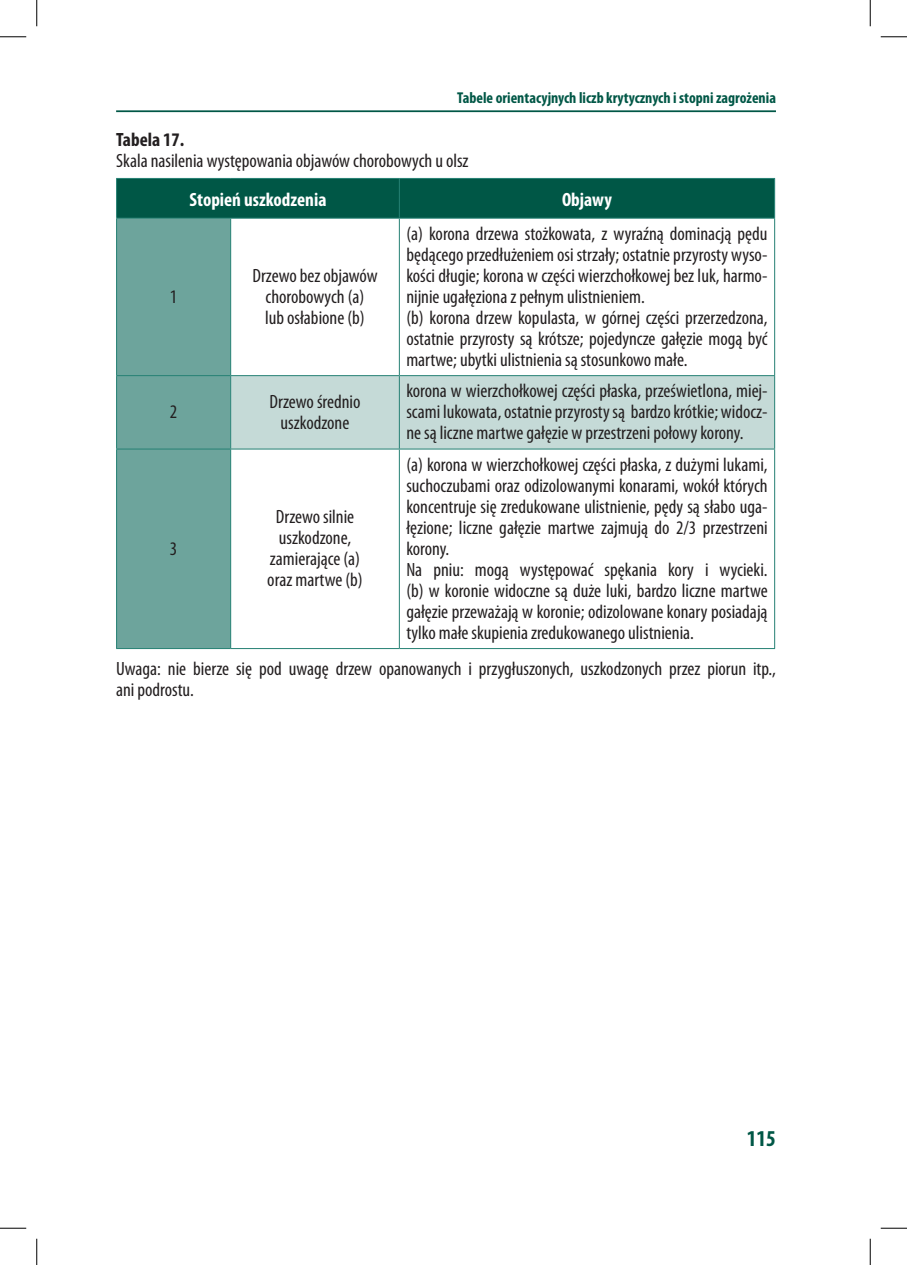
<style>
.page{position:relative;width:907px;height:1265px;background:#fff}
.page>*{position:absolute;margin:0;border:0;box-sizing:border-box;transform-origin:0 0}
.t1{font:700 condensed 22.75px "Myriad Pro";color:#005746}
.t2{font:condensed 19.25px/21px "Myriad Pro";color:#231f20;text-align:center}
.t3{font:700 condensed 19.25px "Myriad Pro";color:#fff}
.t4{font:700 condensed 19.25px "Myriad Pro";color:#231f20}
.t5{font:700 condensed 15.75px "Myriad Pro";color:#005746}
</style>
<div class="page">
<hr style="left:116px;top:110px;width:660px;height:2px;background:#005746">
<div style="left:117px;top:179px;width:657px;height:39px;background:#005746"></div>
<div style="left:117px;top:219px;width:113px;height:429px;background:#6da49c"></div>
<div style="left:231px;top:376px;width:543px;height:72px;background:#c5dad7"></div>
<hr style="left:116px;top:178px;width:115px;height:1px;background:#268174">
<hr style="left:116px;top:179px;width:1px;height:39px;background:#268174">
<hr style="left:231px;top:178px;width:168px;height:1px;background:#268174">
<hr style="left:399px;top:178px;width:376px;height:1px;background:#268174">
<hr style="left:399px;top:179px;width:1px;height:39px;background:#268174">
<hr style="left:774px;top:179px;width:1px;height:39px;background:#268174">
<hr style="left:116px;top:218px;width:115px;height:1px;background:#268174">
<hr style="left:116px;top:218px;width:1px;height:157px;background:#268174">
<hr style="left:231px;top:218px;width:168px;height:1px;background:#268174">
<hr style="left:230px;top:218px;width:1px;height:157px;background:#268174">
<hr style="left:399px;top:218px;width:376px;height:1px;background:#268174">
<hr style="left:399px;top:218px;width:1px;height:157px;background:#268174">
<hr style="left:774px;top:218px;width:1px;height:157px;background:#268174">
<hr style="left:116px;top:375px;width:115px;height:1px;background:#268174">
<hr style="left:116px;top:376px;width:1px;height:72px;background:#268174">
<hr style="left:231px;top:375px;width:168px;height:1px;background:#268174">
<hr style="left:230px;top:376px;width:1px;height:72px;background:#268174">
<hr style="left:399px;top:375px;width:376px;height:1px;background:#268174">
<hr style="left:399px;top:376px;width:1px;height:72px;background:#268174">
<hr style="left:774px;top:376px;width:1px;height:72px;background:#268174">
<hr style="left:116px;top:448px;width:115px;height:1px;background:#268174">
<hr style="left:116px;top:449px;width:1px;height:199px;background:#268174">
<hr style="left:231px;top:448px;width:168px;height:1px;background:#268174">
<hr style="left:230px;top:449px;width:1px;height:199px;background:#268174">
<hr style="left:399px;top:448px;width:376px;height:1px;background:#268174">
<hr style="left:399px;top:449px;width:1px;height:199px;background:#268174">
<hr style="left:774px;top:449px;width:1px;height:199px;background:#268174">
<hr style="left:116px;top:648px;width:115px;height:1px;background:#268174">
<hr style="left:231px;top:648px;width:168px;height:1px;background:#268174">
<hr style="left:399px;top:648px;width:376px;height:1px;background:#268174">
<svg style="left:0;top:36px;width:26px;height:1px"></svg>
<svg style="left:881px;top:36px;width:26px;height:1px"></svg>
<svg style="left:0;top:1227px;width:26px;height:1px"></svg>
<svg style="left:881px;top:1227px;width:26px;height:1px"></svg>
<svg style="left:36px;top:0;width:1px;height:26px"></svg>
<svg style="left:36px;top:1238px;width:1px;height:26px"></svg>
<svg style="left:870px;top:0;width:1px;height:26px"></svg>
<svg style="left:870px;top:1238px;width:1px;height:26px"></svg>
<p class="t5" style="left:457px;top:88px;width:320px">Tabele orientacyjnych liczb krytycznych i stopni zagrożenia</p>
<p class="t4" style="left:116px;top:127px;width:70px">Tabela 17.</p>
<p class="t2" style="left:116px;top:149px;width:354px">Skala nasilenia występowania objawów chorobowych u olsz</p>
<p class="t2" style="left:170px;top:285px;width:9px">1</p>
<p class="t3" style="left:189px;top:187px;width:138px">Stopień uszkodzenia</p>
<p class="t3" style="left:562px;top:187px;width:51px">Objawy</p>
<p class="t2" style="left:252px;top:264px;width:127px">Drzewo bez objawów chorobowych (a)<br>lub osłabione (b)</p>
<p class="t2" style="left:406px;top:222px;width:363px;text-align:left">(a) korona drzewa stożkowata, z wyraźną dominacją pędu będącego przedłużeniem osi strzały; ostatnie przyrosty wyso&shy;kości długie; korona w części wierzchołkowej bez luk, harmo&shy;nijnie ugałęziona z pełnym ulistnieniem.<br>(b) korona drzew kopulasta, w górnej części przerzedzona, ostatnie przyrosty są krótsze; pojedyncze gałęzie mogą być martwe; ubytki ulistnienia są stosunkowo małe.</p>
<p class="t2" style="left:170px;top:401px;width:9px">2</p>
<p class="t2" style="left:270px;top:390px;width:92px">Drzewo średnio uszkodzone</p>
<p class="t2" style="left:406px;top:380px;width:363px;text-align:justify">korona w wierzchołkowej części płaska, prześwietlona, miej&shy;scami lukowata, ostatnie przyrosty są bardzo krótkie; widocz&shy;ne są liczne martwe gałęzie w przestrzeni połowy korony.</p>
<p class="t2" style="left:170px;top:537px;width:9px">3</p>
<p class="t2" style="left:267px;top:506px;width:97px">Drzewo silnie uszkodzone, zamierające (a) oraz martwe (b)</p>
<p class="t2" style="left:406px;top:453px;width:363px;text-align:left">(a) korona w wierzchołkowej części płaska, z dużymi lukami, suchoczubami oraz odizolowanymi konarami, wokół których koncentruje się zredukowane ulistnienie, pędy są słabo uga&shy;łęzione; liczne gałęzie martwe zajmują do 2/3 przestrzeni korony.<br>Na pniu: mogą występować spękania kory i wycieki. (b) w koronie widoczne są duże luki, bardzo liczne martwe gałęzie przeważają w koronie; odizolowane konary posiadają tylko małe skupienia zredukowanego ulistnienia.</p>
<p class="t2" style="left:116px;top:658px;width:661px;text-align:left">Uwaga: nie bierze się pod uwagę drzew opanowanych i przygłuszonych, uszkodzonych przez piorun itp., ani podrostu.</p>
<p class="t1" style="left:747px;top:1123px;width:31px">115</p>
</div>
